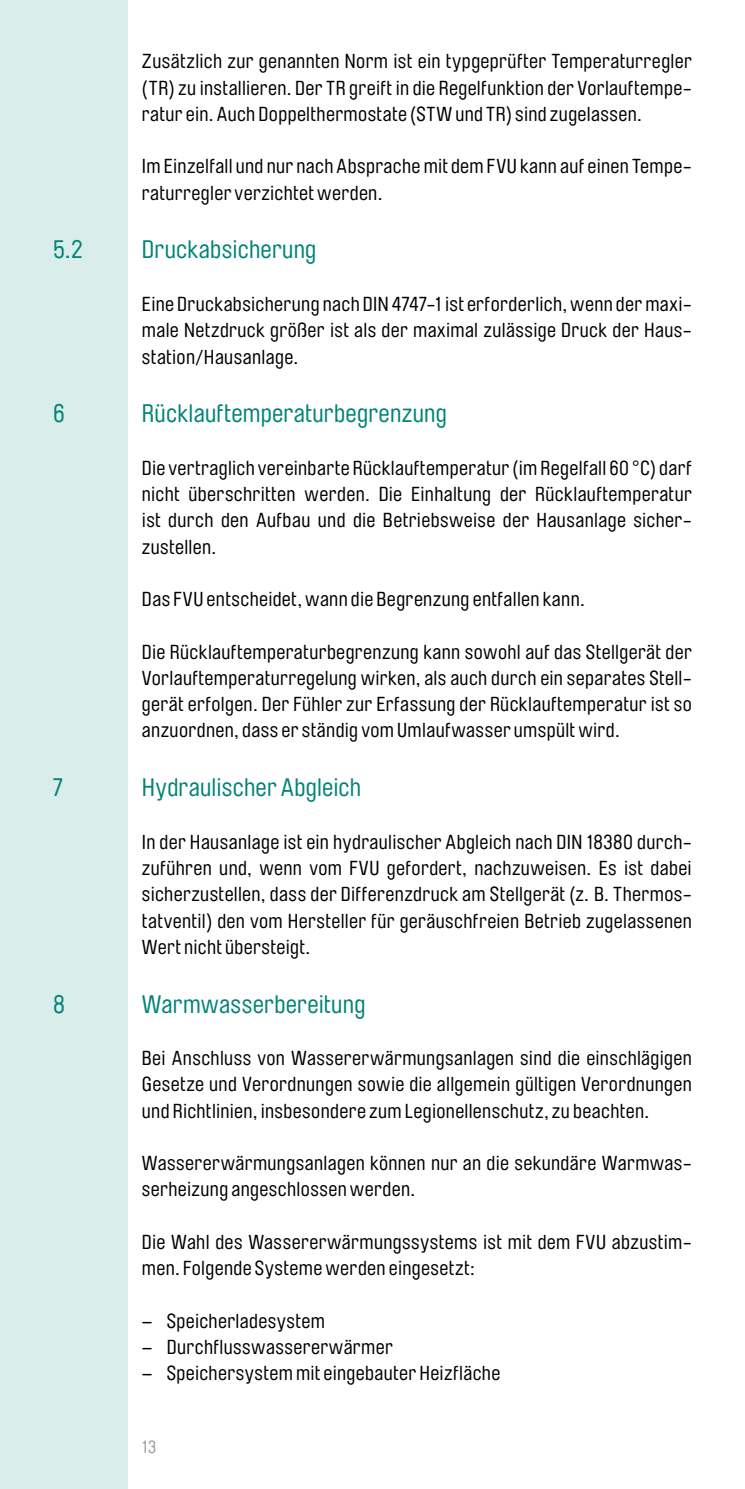
<style>
.page{position:relative;width:745px;height:1489px;background:#fff}
.page>*{position:absolute;margin:0;border:0;box-sizing:border-box;transform-origin:0 0}
.t1{font:25px "Brauer Neue";letter-spacing:.01em;color:#008477}
.t2{font:20px/26.2px "Brauer Neue";letter-spacing:.02em;color:#000;text-align:justify}
.t3{font:17.5px "Brauer Neue";color:#9c9d9d}
</style>
<div class="page">
<div style="left:0;top:0;width:128px;height:1488px;background:#d9edeb"></div>
<p class="t2" style="left:142px;top:49px;width:551px">Zusätzlich zur genannten Norm ist ein typgeprüfter Temperaturregler (TR) zu installieren. Der TR greift in die Regelfunktion der Vorlauftempe&shy;ratur ein. Auch Doppelthermostate (STW und TR) sind zugelassen.</p>
<p class="t2" style="left:142px;top:154px;width:551px">Im Einzelfall und nur nach Absprache mit dem FVU kann auf einen Tempe&shy;raturregler verzichtet werden.</p>
<p class="t1" style="left:53px;top:236px;width:31px">5.2</p>
<p class="t1" style="left:142px;top:236px;width:176px">Druckabsicherung</p>
<p class="t2" style="left:142px;top:291px;width:551px">Eine Druckabsicherung nach DIN 4747-1 ist erforderlich, wenn der maxi&shy;male Netzdruck größer ist als der maximal zulässige Druck der Haus&shy;station/Hausanlage.</p>
<p class="t1" style="left:53px;top:400px;width:13px">6</p>
<p class="t1" style="left:142px;top:400px;width:306px">Rücklauftemperaturbegrenzung</p>
<p class="t2" style="left:142px;top:455px;width:551px">Die vertraglich vereinbarte Rücklauftemperatur (im Regelfall 60 °C) darf nicht überschritten werden. Die Einhaltung der Rücklauftemperatur ist durch den Aufbau und die Betriebsweise der Hausanlage sicher&shy;zustellen.</p>
<p class="t2" style="left:142px;top:586px;width:444px">Das FVU entscheidet, wann die Begrenzung entfallen kann.</p>
<p class="t2" style="left:142px;top:639px;width:551px">Die Rücklauftemperaturbegrenzung kann sowohl auf das Stellgerät der Vorlauftemperaturregelung wirken, als auch durch ein separates Stell&shy;gerät erfolgen. Der Fühler zur Erfassung der Rücklauftemperatur ist so anzuordnen, dass er ständig vom Umlaufwasser umspült wird.</p>
<p class="t1" style="left:53px;top:773px;width:11px">7</p>
<p class="t1" style="left:142px;top:773px;width:221px">Hydraulischer Abgleich</p>
<p class="t2" style="left:142px;top:829px;width:551px">In der Hausanlage ist ein hydraulischer Abgleich nach DIN 18380 durch&shy;zuführen und, wenn vom FVU gefordert, nachzuweisen. Es ist dabei sicherzustellen, dass der Differenzdruck am Stellgerät (z. B. Thermos&shy;tatventil) den vom Hersteller für geräuschfreien Betrieb zugelassenen Wert nicht übersteigt.</p>
<p class="t1" style="left:53px;top:990px;width:13px">8</p>
<p class="t1" style="left:142px;top:990px;width:225px">Warmwasserbereitung</p>
<p class="t2" style="left:142px;top:1045px;width:551px">Bei Anschluss von Wassererwärmungsanlagen sind die einschlägigen Gesetze und Verordnungen sowie die allgemein gültigen Verordnungen und Richtlinien, insbesondere zum Legionellenschutz, zu beachten.</p>
<p class="t2" style="left:142px;top:1150px;width:551px">Wassererwärmungsanlagen können nur an die sekundäre Warmwas&shy;serheizung angeschlossen werden.</p>
<p class="t2" style="left:142px;top:1229px;width:551px">Die Wahl des Wassererwärmungssystems ist mit dem FVU abzustim&shy;men. Folgende Systeme werden eingesetzt:</p>
<p class="t2" style="left:142px;top:1307px;width:184px">– Speicherladesystem</p>
<p class="t2" style="left:142px;top:1334px;width:252px">– Durchflusswassererwärmer</p>
<p class="t2" style="left:142px;top:1360px;width:359px">– Speichersystem mit eingebauter Heizfläche</p>
<p class="t3" style="left:142px;top:1436px;width:16px">13</p>
</div>
